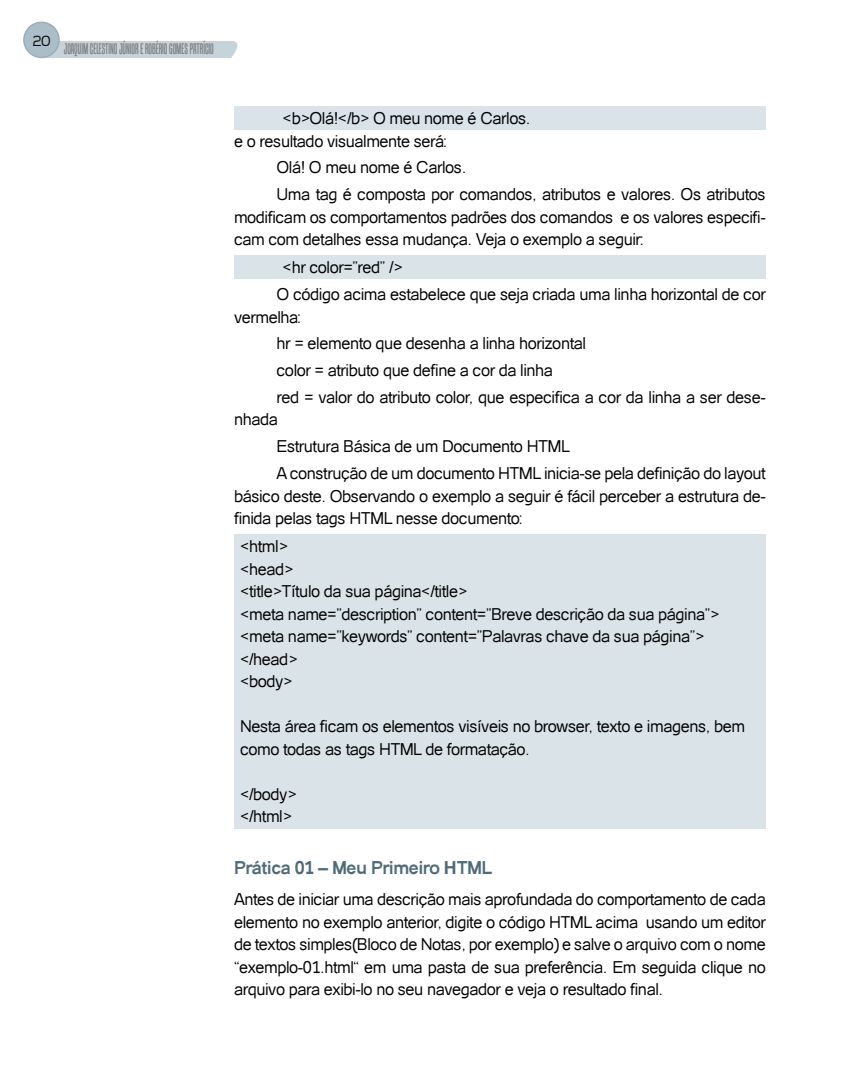
<style>
.page{position:relative;width:851px;height:1085px;background:#fff}
.page>*{position:absolute;margin:0;border:0;box-sizing:border-box;transform-origin:0 0}
.t1{font:700 18px "Catriel";letter-spacing:-.03em;color:#4f6b79}
.t2{font:16.5px/22.5px "Catriel";letter-spacing:-.03em;color:#000}
.t3{font:300 16.5px "Teen";color:#000}
.t4{font:15px "Tandelle";color:#808285;scale:.85 1}
</style>
<div class="page">
<div style="left:46px;top:41px;width:192px;height:17px;background:#c6d3db"></div>
<div style="left:24px;top:22px;width:35px;height:35px;background:#abbdc7;border-radius:50%"></div>
<div style="left:23px;top:22px;width:37px;height:36px;border:2px solid #9aaeb9;border-radius:50%"></div>
<div style="left:234px;top:106px;width:531px;height:24px;background:#dae3e8"></div>
<div style="left:234px;top:255px;width:531px;height:24px;background:#dae3e8"></div>
<div style="left:234px;top:534px;width:531px;height:294px;background:#dae3e8"></div>
<p class="t3" style="left:32px;top:32px;width:20px">20</p>
<p class="t4" style="left:64px;top:40px;width:178px">JOAQUIM CELESTINO JÚNIOR E ROBÉRIO GOMES PATRÍCIO</p>
<p class="t2" style="left:234px;top:107px;width:298px;text-indent:49px">&lt;b&gt;Olá!&lt;/b&gt; O meu nome é Carlos. e o resultado visualmente será:</p>
<p class="t2" style="left:276px;top:154px;width:490px;line-height:26.7px">Olá! O meu nome é Carlos.<br>Uma tag é composta por comandos, atributos e valores. Os atributos</p>
<p class="t2" style="left:234px;top:206px;width:533px">modificam os comportamentos padrões dos comandos e os valores especifi&shy;cam com detalhes essa mudança. Veja o exemplo a seguir:</p>
<p class="t2" style="left:276px;top:254px;width:491px;line-height:26.7px;text-indent:6px">&lt;hr color=”red” /&gt;<br>O código acima estabelece que seja criada uma linha horizontal de cor</p>
<p class="t2" style="left:276px;top:303px;width:490px;line-height:26.7px;text-indent:-43px">vermelha:<br>hr = elemento que desenha a linha horizontal<br>color = atributo que define a cor da linha<br>red = valor do atributo color, que especifica a cor da linha a ser dese-</p>
<p class="t2" style="left:276px;top:406px;width:490px;line-height:26.7px;text-indent:-43px">nhada<br>Estrutura Básica de um Documento HTML<br>A construção de um documento HTML inicia-se pela definição do layout</p>
<p class="t2" style="left:234px;top:484px;width:533px">básico deste. Observando o exemplo a seguir é fácil perceber a estrutura de&shy;finida pelas tags HTML nesse documento:</p>
<p class="t2" style="left:240px;top:535px;width:481px">&lt;html&gt;<br>&lt;head&gt;<br>&lt;title&gt;Título da sua página&lt;/title&gt;<br>&lt;meta name=”description” content=”Breve descrição da sua página”&gt; &lt;meta name=”keywords” content=”Palavras chave da sua página”&gt; &lt;/head&gt;<br>&lt;body&gt;</p>
<p class="t2" style="left:240px;top:715px;width:506px">Nesta área ficam os elementos visíveis no browser, texto e imagens, bem como todas as tags HTML de formatação.</p>
<p class="t2" style="left:240px;top:782px;width:58px">&lt;/body&gt; &lt;/html&gt;</p>
<p class="t1" style="left:234px;top:857px;width:260px">Prática 01 – Meu Primeiro HTML</p>
<p class="t2" style="left:234px;top:887px;width:533px;text-align:justify">Antes de iniciar uma descrição mais aprofundada do comportamento de cada elemento no exemplo anterior, digite o código HTML acima usando um editor de textos simples(Bloco de Notas, por exemplo) e salve o arquivo com o nome “exemplo-01.html“ em uma pasta de sua preferência. Em seguida clique no arquivo para exibi-lo no seu navegador e veja o resultado final.</p>
</div>
